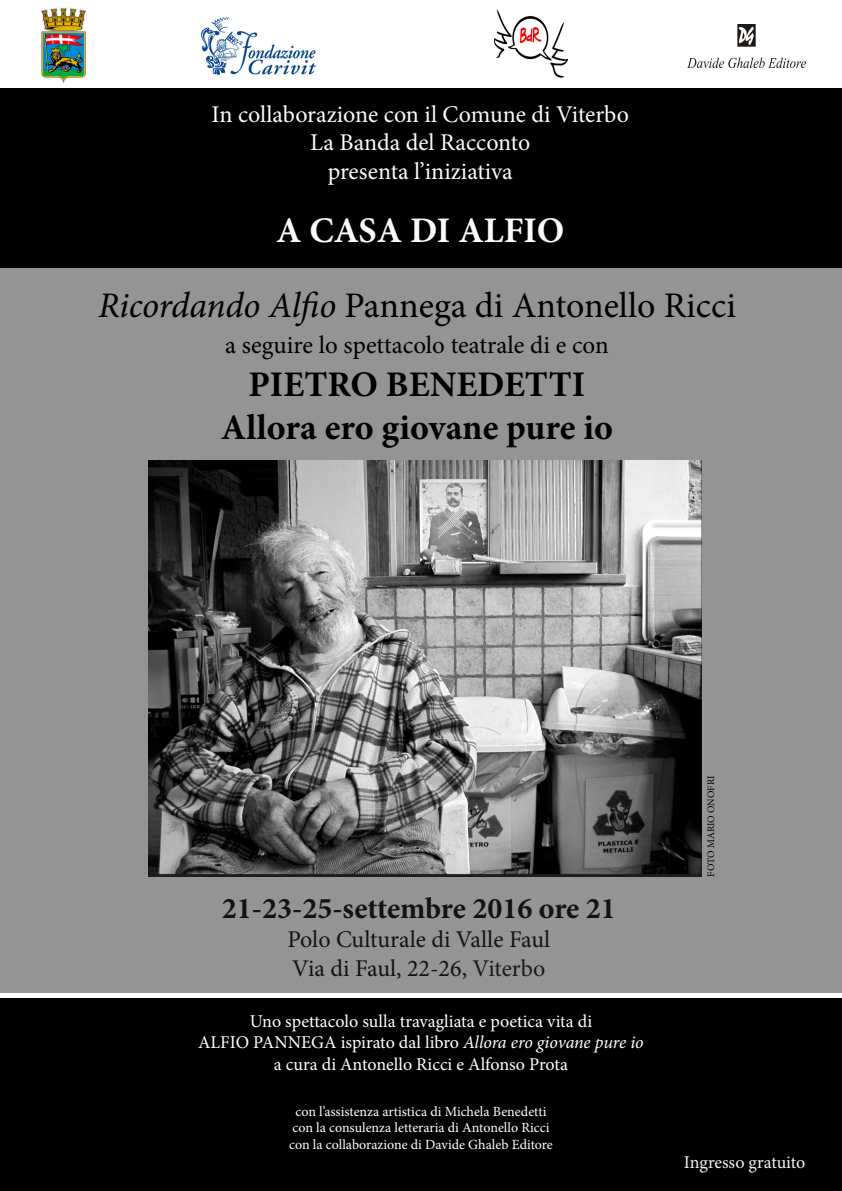
<style>
.page{position:relative;width:842px;height:1191px;background:#fff}
.page>*{position:absolute;margin:0;border:0;box-sizing:border-box;transform-origin:0 0}
.t1{font:36px/74.4px "Minion Pro";color:#000;text-align:center}
.t2{font:700 36px/43.2px "Minion Pro";color:#000;text-align:center}
.t3{font:700 30px "Minion Pro";color:#131313}
.t4{font:25px "Minion Pro";color:#000}
.t5{font:24px/28.8px "Minion Pro";color:#fbfbfb;text-align:center}
.t6{font:24px/28.8px "Minion Pro";color:#131313}
.t7{font:18px/21.6px "Minion Pro";color:#fff;text-align:center}
.t8{font:18px "Minion Pro";letter-spacing:-.005em;color:#f2f2f2}
.t9{font:14px/16.8px "Minion Pro";color:#fff;text-align:center}
.t10{font:10px "Minion Pro";letter-spacing:-.005em;color:#000}
.s1{font-weight:700;color:#fbfbfb}
.s2{font-style:italic}
.s3{color:#1b1b1a}
</style>
<div class="page">
<div style="left:0;top:267px;width:842px;height:726px;background:#949494"></div>
<div style="left:0;top:88px;width:842px;height:179px;background:#000"></div>
<img style="left:149px;top:460px;width:553px;height:417px">
<div style="left:0;top:998px;width:842px;height:193px;background:#000"></div>
<img style="left:39px;top:7px;width:48px;height:76px">
<img style="left:201px;top:17px;width:115px;height:58px">
<img style="left:495px;top:9px;width:72px;height:69px">
<img style="left:688px;top:25px;width:118px;height:42px">
<h3 class="t5" style="left:212px;top:100px;width:419px">In collaborazione con il Comune di Viterbo<br>La Banda del Racconto<br>presenta l’iniziativa</h3>
<h1 class="t1" style="left:98px;top:194px;width:639px"><span class="s1">A CASA DI ALFIO<br></span><span class="s2">Ricordando Alfio</span> Pannega di Antonello Ricci</h1>
<h3 class="t4" style="left:225px;top:328px;width:385px">a seguire lo spettacolo teatrale di e con</h3>
<h1 class="t2" style="left:221px;top:362px;width:394px">PIETRO BENEDETTI<br>Allora ero giovane pure io</h1>
<h2 class="t3" style="left:222px;top:887px;width:396px">21-23-25-settembre 2016 ore 21</h2>
<h3 class="t6" style="left:287px;top:924px;width:264px">Polo Culturale di Valle Faul<br>Via di Faul, 22-26, <span class="s3">Viterbo</span></h3>
<p class="t7" style="left:198px;top:1010px;width:447px">Uno spettacolo sulla travagliata e poetica vita di<br>ALFIO PANNEGA ispirato dal libro <span class="s2">Allora ero giovane pure io </span>a cura di Antonello Ricci e Alfonso Prota</p>
<p class="t9" style="left:289px;top:1102px;width:265px">con l’assistenza artistica di Michela Benedetti con la consulenza letteraria di Antonello Ricci con la collaborazione di Davide Ghaleb Editore</p>
<p class="t10" style="left:704px;top:876px;width:102px;rotate:-90deg">FOTO MARIO ONOFRI</p>
<p class="t8" style="left:684px;top:1150px;width:123px">Ingresso gratuito</p>
</div>
